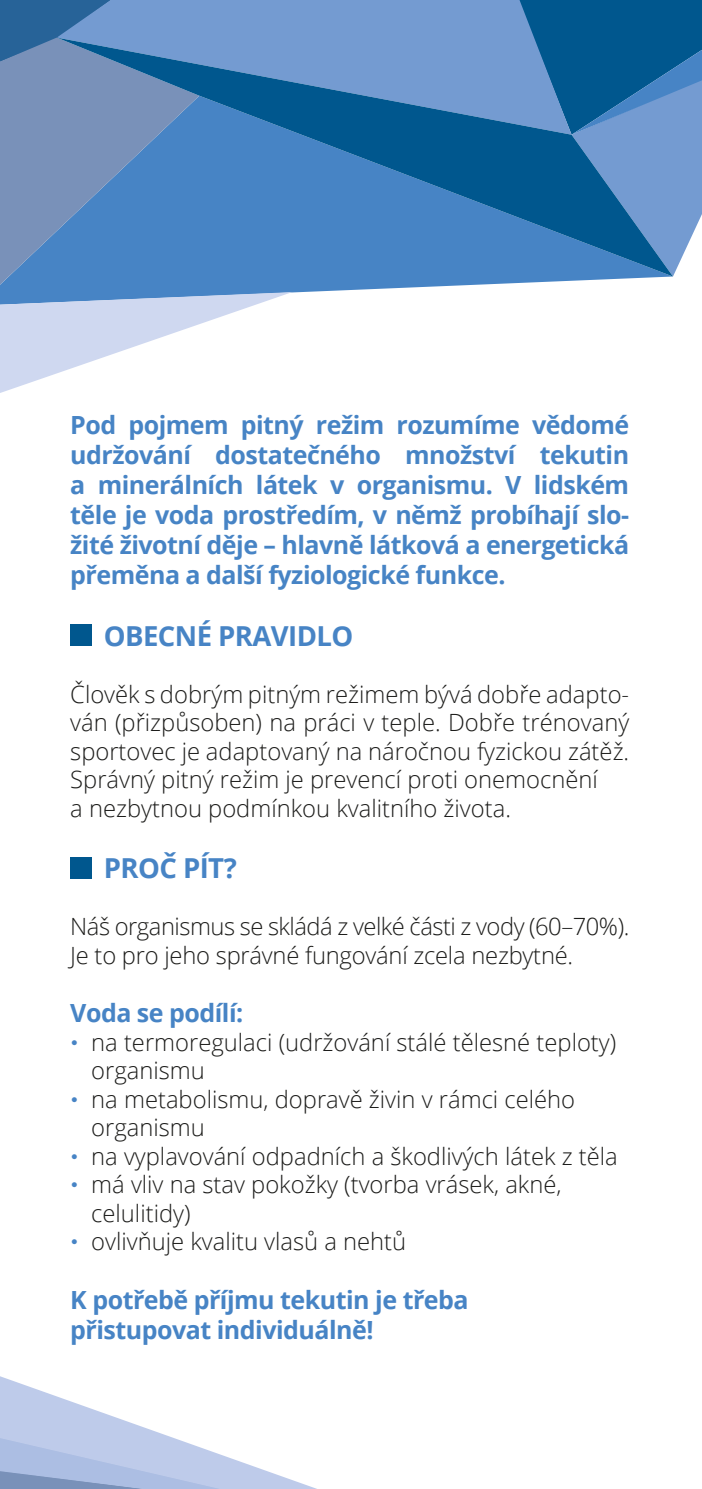
<style>
.page{position:relative;width:702px;height:1489px;background:#fff}
.page>*{position:absolute;margin:0;border:0;box-sizing:border-box;transform-origin:0 0}
.t1{font:700 27.5px "Open Sans";letter-spacing:-.02em;color:#4784c5}
.t2{font:700 25px/30px "Open Sans";letter-spacing:-.02em;color:#4784c5;text-align:justify}
.t3{font:300 23.75px/28.5px "Open Sans";color:#1d1d1b}
.s1{font-family:"Raleway";font-weight:700;color:#4784c5}
</style>
<div class="page">
<svg style="left:0;top:276px;width:673px;height:17px;fill:#4784c5"></svg>
<svg style="left:0;top:62px;width:199px;height:223px;background:#6f8ebb"></svg>
<div style="left:111px;top:0;width:407px;height:38px;background:#749bd1"></div>
<svg style="left:57px;top:38px;width:461px;height:238px;background:#4780ba"></svg>
<svg style="left:0;top:292px;width:292px;height:101px"></svg>
<div style="left:70px;top:624px;width:21px;height:21px;background:#00578e"></div>
<div style="left:70px;top:856px;width:21px;height:22px;background:#00578e"></div>
<svg style="left:0;top:0;width:111px;height:62px;background:#4576a9"></svg>
<svg style="left:0;top:1376px;width:317px;height:113px"></svg>
<svg style="left:518px;top:0;width:184px;height:276px;background:#3576ad"></svg>
<p class="t2" style="left:70px;top:409px;width:560px">Pod pojmem pitný režim rozumíme vědomé udržování dostatečného množství tekutin a minerálních látek v organismu. V lidském těle je voda prostředím, v němž probíhají slo&shy;žité životní děje – hlavně látková a energetická přeměna a další fyziologické funkce.</p>
<p class="t1" style="left:104px;top:616px;width:251px">OBECNÉ PRAVIDLO</p>
<p class="t3" style="left:70px;top:679px;width:560px">Člověk s dobrým pitným režimem bývá dobře adapto&shy;ván (přizpůsoben) na práci v teple. Dobře trénovaný sportovec je adaptovaný na náročnou fyzickou zátěž.<br>Správný pitný režim je prevencí proti onemocnění<br>a nezbytnou podmínkou kvalitního života.</p>
<p class="t1" style="left:104px;top:848px;width:134px">PROČ PÍT?</p>
<p class="t3" style="left:70px;top:911px;width:560px">Náš organismus se skládá z velké části z vody (60–70%).<br>Je to pro jeho správné fungování zcela nezbytné.</p>
<p class="t2" style="left:70px;top:997px;width:174px">Voda se podílí:</p>
<p class="t3" style="left:91px;top:1027px;width:526px;text-indent:-21px"><span class="s1">•</span> na termoregulaci (udržování stálé tělesné teploty) organismu</p>
<p class="t3" style="left:91px;top:1084px;width:485px;text-indent:-21px"><span class="s1">•</span> na metabolismu, dopravě živin v rámci celého organismu</p>
<p class="t3" style="left:70px;top:1141px;width:549px"><span class="s1">•</span> na vyplavování odpadních a škodlivých látek z těla</p>
<p class="t3" style="left:91px;top:1169px;width:472px;text-indent:-21px"><span class="s1">•</span> má vliv na stav pokožky (tvorba vrásek, akné, celulitidy)</p>
<p class="t3" style="left:70px;top:1226px;width:337px"><span class="s1">•</span> ovlivňuje kvalitu vlasů a nehtů</p>
<p class="t2" style="left:70px;top:1283px;width:400px">K potřebě příjmu tekutin je třeba přistupovat individuálně!</p>
</div>
